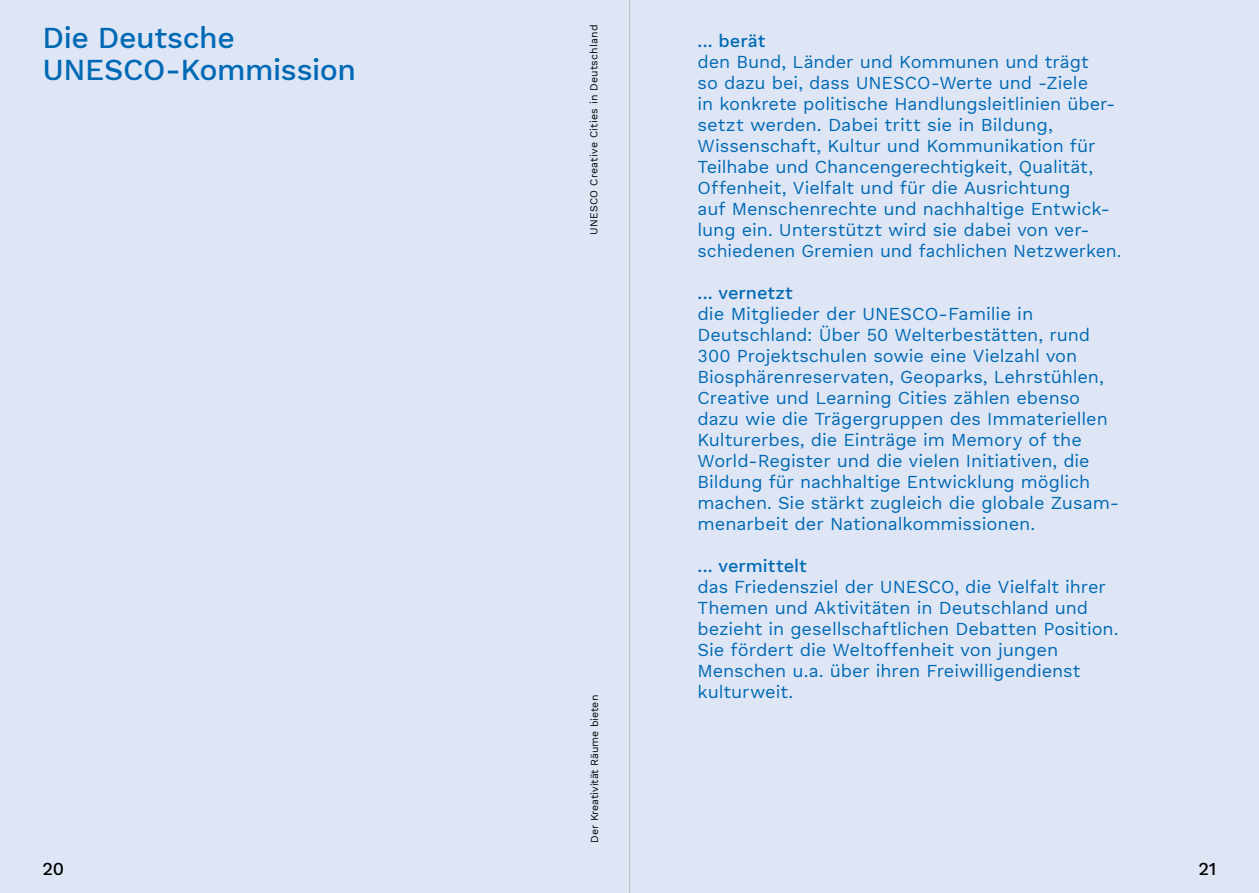
<style>
.page{position:relative;width:1259px;height:893px;background:#dee6f6}
.page>*{position:absolute;margin:0;border:0;box-sizing:border-box;transform-origin:0 0}
.t1{font:500 30px/31.5px "Work Sans DUK";letter-spacing:-.015em;color:#0069b4}
.t2{font:18px/21px "Work Sans DUK";letter-spacing:-.005em;color:#0069b4}
.t3{font:500 18px "Work Sans DUK";color:#0069b4}
.t4{font:500 18px "Work Sans DUK";color:#000}
.t5{font:10.5px "Work Sans DUK";letter-spacing:.02em;color:#000}
.t6{font:10.5px "Work Sans DUK";letter-spacing:-.005em;color:#000}
</style>
<div class="page">
<hr style="left:629px;top:0;width:1px;height:893px;background:#bcbcbc">
<p class="t5" style="left:588px;top:235px;width:211px;rotate:-90deg">UNESCO Creative Cities in Deutschland</p>
<h1 class="t1" style="left:43px;top:24px;width:315px">Die Deutsche<br>UNESCO-Kommission</h1>
<p class="t3" style="left:697px;top:30px;width:69px">... berät</p>
<p class="t2" style="left:697px;top:52px;width:425px">den Bund, Länder und Kommunen und trägt<br>so dazu bei, dass UNESCO-Werte und -Ziele<br>in konkrete politische Handlungsleitlinien über&shy;setzt werden. Dabei tritt sie in Bildung, Wissenschaft, Kultur und Kommunikation für Teilhabe und Chancengerechtigkeit, Qualität, Offenheit, Vielfalt und für die Ausrichtung<br>auf Menschenrechte und nachhaltige Entwick&shy;lung ein. Unterstützt wird sie dabei von ver&shy;schiedenen Gremien und fachlichen Netzwerken.</p>
<p class="t3" style="left:697px;top:282px;width:97px">... vernetzt</p>
<p class="t2" style="left:697px;top:304px;width:423px">die Mitglieder der UNESCO-Familie in Deutschland: Über 50 Welterbestätten, rund 300 Projektschulen sowie eine Vielzahl von Biosphärenreservaten, Geoparks, Lehrstühlen, Creative und Learning Cities zählen ebenso dazu wie die Trägergruppen des Immateriellen Kulturerbes, die Einträge im Memory of the World-Register und die vielen Initiativen, die Bildung für nachhaltige Entwicklung möglich machen. Sie stärkt zugleich die globale Zusam&shy;menarbeit der Nationalkommissionen.</p>
<p class="t3" style="left:697px;top:555px;width:111px">... vermittelt</p>
<p class="t2" style="left:697px;top:577px;width:422px">das Friedensziel der UNESCO, die Vielfalt ihrer Themen und Aktivitäten in Deutschland und bezieht in gesellschaftlichen Debatten Position.<br>Sie fördert die Weltoffenheit von jungen Menschen u.a. über ihren Freiwilligendienst kulturweit.</p>
<p class="t6" style="left:588px;top:843px;width:149px;rotate:-90deg">Der Kreativität Räume bieten</p>
<p class="t4" style="left:43px;top:858px;width:23px">20</p>
<p class="t4" style="left:1198px;top:858px;width:19px">21</p>
</div>
